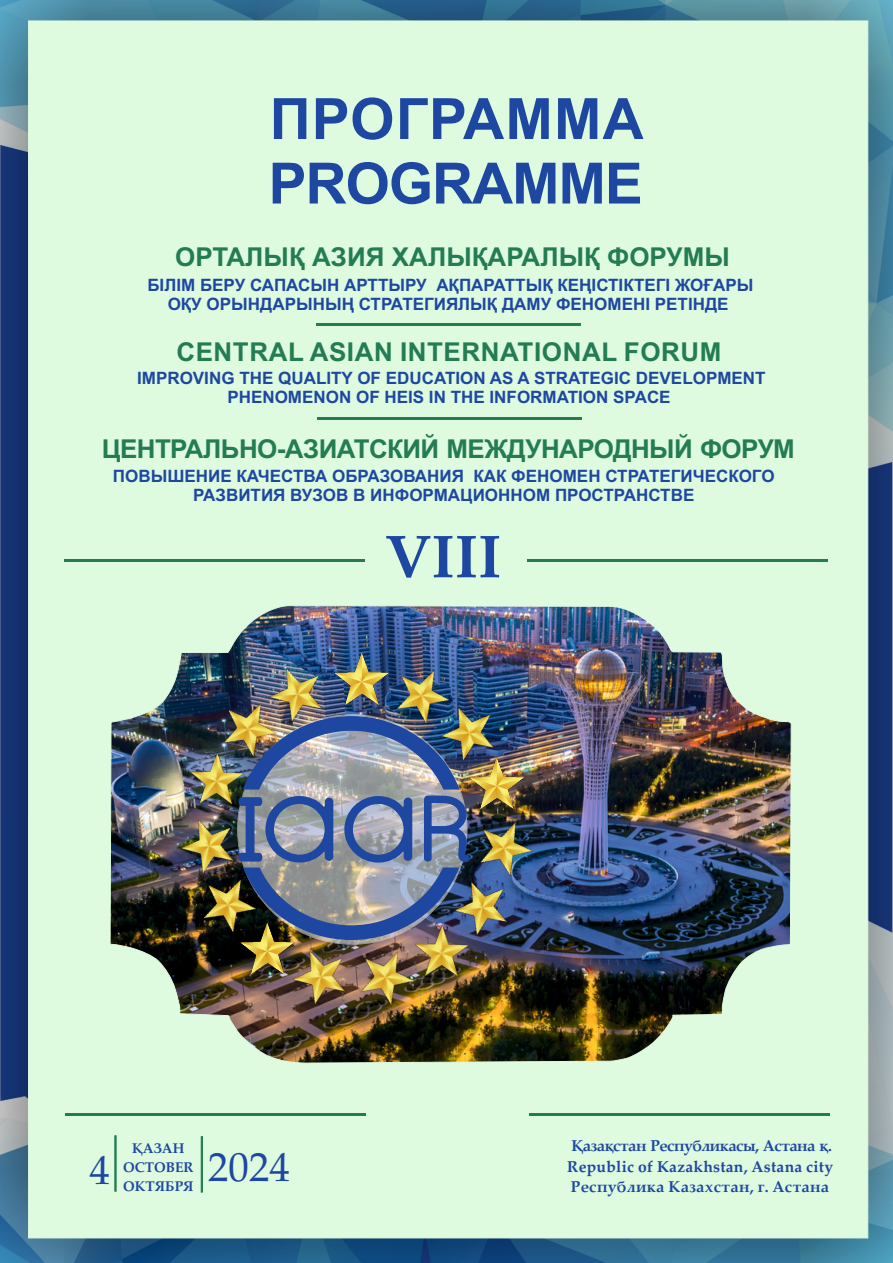
<style>
.page{position:relative;width:893px;height:1263px;background:#fff}
.page>*{position:absolute;margin:0;border:0;box-sizing:border-box;transform-origin:0 0}
.t1{font:700 60px "Palatino Linotype";color:#1e47a1}
.t2{font:700 57px/64.5px "Arial";letter-spacing:-.02em;color:#1e47a1}
.t3{font:40.95px "Palatino Linotype";color:#1e47a1}
.t4{font:700 25.95px "Arial";letter-spacing:-.02em;color:#237c53}
.t5{font:700 25.95px "Arial";letter-spacing:.02em;color:#237c53}
.t6{font:700 25.95px "Arial";color:#237c53}
.t7{font:700 17.1px/19px "Arial";color:#1e47a1;text-align:center}
.t8{font:700 15.75px "Palatino Linotype";letter-spacing:.015em;color:#1e47a1}
.t9{font:700 15.75px "Palatino Linotype";letter-spacing:-.04em;color:#1e47a1}
.t10{font:700 14.1px/18.9px "Palatino Linotype";color:#1e47a1;text-align:center}
</style>
<div class="page">
<div style="left:0;top:0;width:893px;height:1263px;background:#151616;opacity:.64"></div>
<div style="left:28px;top:21px;width:840px;height:1217px;background:#defadf"></div>
<hr style="left:65px;top:1113px;width:301px;height:3px;background:#237c53">
<hr style="left:529px;top:1113px;width:301px;height:3px;background:#237c53">
<img style="left:109px;top:605px;width:683px;height:658px">
<hr style="left:64px;top:559px;width:300px;height:3px;background:#237c53">
<hr style="left:527px;top:559px;width:301px;height:3px;background:#237c53">
<hr style="left:318px;top:418px;width:264px;height:2px;background:#237c53">
<hr style="left:316px;top:323px;width:265px;height:2px;background:#237c53">
<svg style="left:200px;top:1136px;width:3px;height:57px"></svg>
<svg style="left:114px;top:1135px;width:3px;height:57px"></svg>
<img style="left:249px;top:716px;width:211px;height:219px">
<svg style="left:249px;top:796px;width:163px;height:66px;background:#7484a8"></svg>
<svg style="left:424px;top:796px;width:42px;height:66px;background:#657bac"></svg>
<img style="left:411px;top:920px;width:63px;height:63px">
<img style="left:331px;top:648px;width:62px;height:62px">
<img style="left:381px;top:652px;width:84px;height:84px">
<img style="left:257px;top:651px;width:82px;height:82px">
<img style="left:427px;top:689px;width:88px;height:87px">
<img style="left:466px;top:752px;width:62px;height:54px">
<img style="left:208px;top:686px;width:83px;height:83px">
<img style="left:185px;top:747px;width:64px;height:56px">
<img style="left:464px;top:806px;width:82px;height:82px">
<img style="left:441px;top:864px;width:82px;height:82px">
<img style="left:346px;top:935px;width:82px;height:82px">
<img style="left:280px;top:933px;width:82px;height:82px">
<img style="left:236px;top:917px;width:63px;height:63px">
<img style="left:188px;top:862px;width:83px;height:83px">
<img style="left:168px;top:803px;width:82px;height:81px">
<h2 class="t2" style="left:269px;top:92px;width:377px">ПРОГРАММА<br>PROGRAMME</h2>
<h3 class="t6" style="left:175px;top:247px;width:556px">ОРТАЛЫҚ АЗИЯ ХАЛЫҚАРАЛЫҚ ФОРУМЫ</h3>
<p class="t7" style="left:147px;top:277px;width:608px">БІЛІМ БЕРУ САПАСЫН АРТТЫРУ АҚПАРАТТЫҚ КЕҢІСТІКТЕГІ ЖОҒАРЫ<br>ОҚУ ОРЫНДАРЫНЫҢ СТРАТЕГИЯЛЫҚ ДАМУ ФЕНОМЕНІ РЕТІНДЕ</p>
<h3 class="t5" style="left:176px;top:342px;width:547px">CENTRAL ASIAN INTERNATIONAL FORUM</h3>
<p class="t7" style="left:137px;top:370px;width:630px">IMPROVING THE QUALITY OF EDUCATION AS A STRATEGIC DEVELOPMENT<br>PHENOMENON OF HEIS IN THE INFORMATION SPACE</p>
<h3 class="t4" style="left:102px;top:439px;width:695px">ЦЕНТРАЛЬНО-АЗИАТСКИЙ МЕЖДУНАРОДНЫЙ ФОРУМ</h3>
<p class="t7" style="left:113px;top:468px;width:663px">ПОВЫШЕНИЕ КАЧЕСТВА ОБРАЗОВАНИЯ КАК ФЕНОМЕН СТРАТЕГИЧЕСКОГО<br>РАЗВИТИЯ ВУЗОВ В ИНФОРМАЦИОННОМ ПРОСТРАНСТВЕ</p>
<h1 class="t1" style="left:385px;top:533px;width:118px">VIII</h1>
<h3 class="t3" style="left:90px;top:1154px;width:22px">4</h3>
<p class="t10" style="left:123px;top:1141px;width:72px">ҚАЗАН<br>OCTOBER</p>
<p class="t10" style="left:123px;top:1179px;width:72px">ОКТЯБРЯ</p>
<h3 class="t3" style="left:208px;top:1151px;width:83px">2024</h3>
<p class="t9" style="left:571px;top:1139px;width:262px">Қазақстан Республикасы, Астана қ.</p>
<p class="t8" style="left:567px;top:1160px;width:267px">Republic of Kazakhstan, Astana city</p>
<p class="t8" style="left:571px;top:1181px;width:260px">Республика Казахстан, г. Астана</p>
</div>
